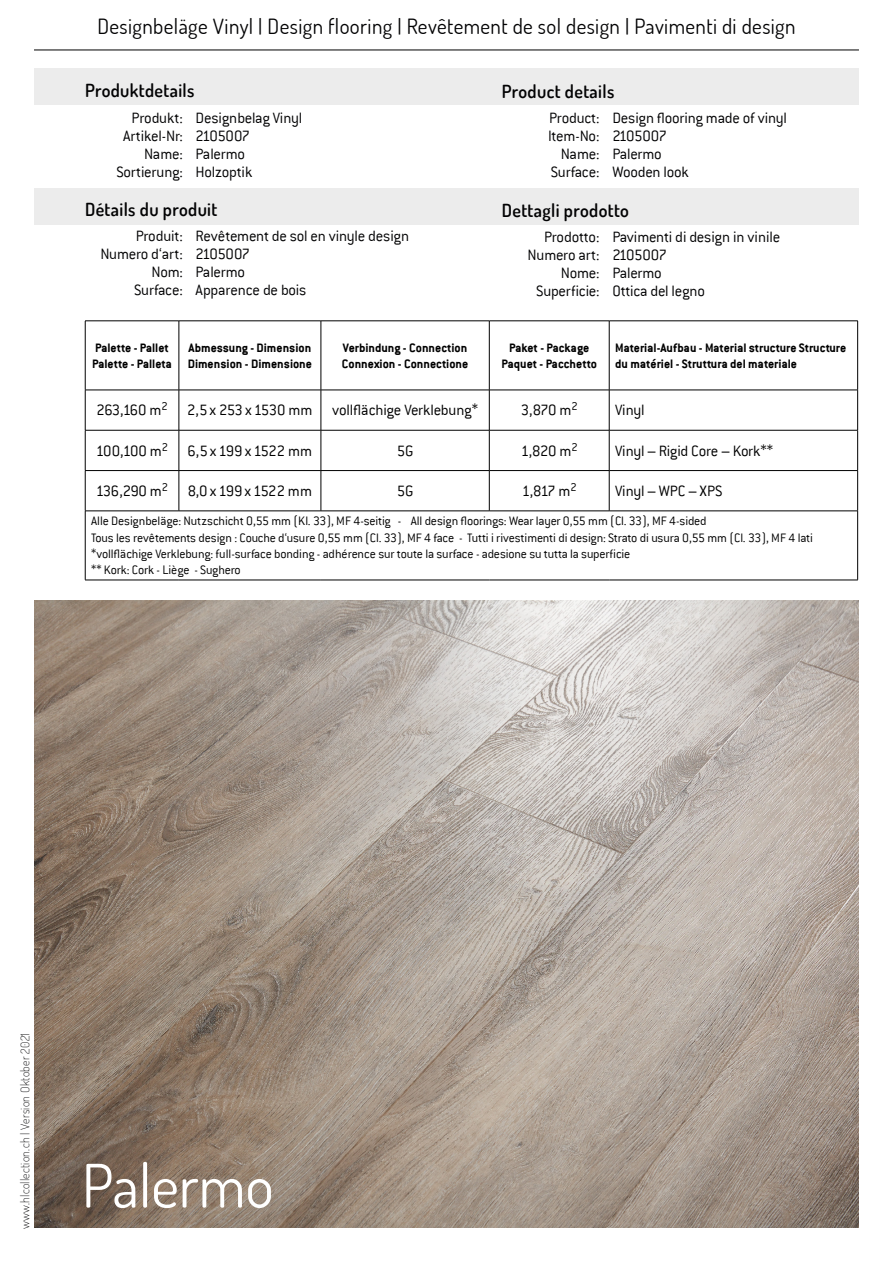
<style>
.page{position:relative;width:893px;height:1263px;background:#fff}
.page>*{position:absolute;margin:0;border:0;box-sizing:border-box;transform-origin:0 0}
.t1{font:60px "Dosis";color:#fff}
.t2{font:21px "Dosis";letter-spacing:.02em;color:#020203}
.t3{font:600 18px "Dosis";letter-spacing:.02em;color:#020203}
.t4{font:300 16.5px "Conduit ITC";letter-spacing:-.015em;color:#020203}
.t5{font:300 16.5px "Conduit ITC";letter-spacing:-.015em;color:#000}
.t6{font:300 13.5px "Conduit ITC";letter-spacing:-.015em;color:#000}
.t7{font:700 13.5px/16.2px "Conduit ITC";color:#000}
.t8{font:200 12px "Dosis";letter-spacing:.02em;color:#020203}
</style>
<div class="page">
<img style="left:34px;top:601px;width:825px;height:627px">
<div style="left:34px;top:68px;width:825px;height:36px;background:#ececec"></div>
<hr style="left:34px;top:50px;width:825px;height:1px;background:#000">
<div style="left:34px;top:188px;width:825px;height:36px;background:#ececec"></div>
<hr style="left:179px;top:321px;width:1px;height:69px;background:#000">
<hr style="left:179px;top:390px;width:1px;height:40px;background:#000">
<hr style="left:179px;top:430px;width:1px;height:40px;background:#000">
<hr style="left:179px;top:471px;width:1px;height:40px;background:#000">
<hr style="left:321px;top:321px;width:1px;height:69px;background:#000">
<hr style="left:321px;top:390px;width:1px;height:40px;background:#000">
<hr style="left:321px;top:430px;width:1px;height:40px;background:#000">
<hr style="left:321px;top:471px;width:1px;height:40px;background:#000">
<hr style="left:489px;top:321px;width:1px;height:69px;background:#000">
<hr style="left:489px;top:390px;width:1px;height:40px;background:#000">
<hr style="left:489px;top:430px;width:1px;height:40px;background:#000">
<hr style="left:489px;top:471px;width:1px;height:40px;background:#000">
<hr style="left:609px;top:321px;width:1px;height:69px;background:#000">
<hr style="left:609px;top:390px;width:1px;height:40px;background:#000">
<hr style="left:609px;top:430px;width:1px;height:40px;background:#000">
<hr style="left:609px;top:471px;width:1px;height:40px;background:#000">
<hr style="left:85px;top:321px;width:94px;height:1px;background:#000">
<hr style="left:85px;top:321px;width:1px;height:69px;background:#000">
<hr style="left:179px;top:321px;width:142px;height:1px;background:#000">
<hr style="left:321px;top:321px;width:168px;height:1px;background:#000">
<hr style="left:489px;top:321px;width:120px;height:1px;background:#000">
<hr style="left:609px;top:321px;width:249px;height:1px;background:#000">
<hr style="left:857px;top:321px;width:1px;height:69px;background:#000">
<hr style="left:85px;top:390px;width:94px;height:1px;background:#000">
<hr style="left:179px;top:390px;width:142px;height:1px;background:#000">
<hr style="left:321px;top:390px;width:168px;height:1px;background:#000">
<hr style="left:489px;top:390px;width:120px;height:1px;background:#000">
<hr style="left:609px;top:390px;width:249px;height:1px;background:#000">
<hr style="left:85px;top:390px;width:1px;height:40px;background:#000">
<hr style="left:857px;top:390px;width:1px;height:40px;background:#000">
<hr style="left:85px;top:430px;width:94px;height:1px;background:#000">
<hr style="left:85px;top:430px;width:1px;height:40px;background:#000">
<hr style="left:179px;top:430px;width:142px;height:1px;background:#000">
<hr style="left:321px;top:430px;width:168px;height:1px;background:#000">
<hr style="left:489px;top:430px;width:120px;height:1px;background:#000">
<hr style="left:609px;top:430px;width:249px;height:1px;background:#000">
<hr style="left:857px;top:430px;width:1px;height:40px;background:#000">
<hr style="left:85px;top:470px;width:94px;height:1px;background:#000">
<hr style="left:85px;top:471px;width:1px;height:40px;background:#000">
<hr style="left:179px;top:470px;width:142px;height:1px;background:#000">
<hr style="left:321px;top:470px;width:168px;height:1px;background:#000">
<hr style="left:489px;top:470px;width:120px;height:1px;background:#000">
<hr style="left:609px;top:470px;width:249px;height:1px;background:#000">
<hr style="left:857px;top:471px;width:1px;height:40px;background:#000">
<hr style="left:85px;top:511px;width:94px;height:1px;background:#000">
<hr style="left:85px;top:511px;width:1px;height:69px;background:#000">
<hr style="left:179px;top:511px;width:142px;height:1px;background:#000">
<hr style="left:321px;top:511px;width:168px;height:1px;background:#000">
<hr style="left:489px;top:511px;width:120px;height:1px;background:#000">
<hr style="left:609px;top:511px;width:249px;height:1px;background:#000">
<hr style="left:857px;top:511px;width:1px;height:69px;background:#000">
<hr style="left:85px;top:580px;width:94px;height:1px;background:#000">
<hr style="left:179px;top:580px;width:142px;height:1px;background:#000">
<hr style="left:321px;top:580px;width:168px;height:1px;background:#000">
<hr style="left:489px;top:580px;width:120px;height:1px;background:#000">
<hr style="left:609px;top:580px;width:249px;height:1px;background:#000">
<p class="t2" style="left:97px;top:13px;width:700px">Designbeläge Vinyl | Design flooring | Revêtement de sol design | Pavimenti di design</p>
<p class="t3" style="left:85px;top:79px;width:111px">Produktdetails</p>
<p class="t4" style="left:132px;top:109px;width:172px">Produkt: Designbelag Vinyl</p>
<p class="t4" style="left:123px;top:127px;width:128px">Artikel-Nr: 2105007</p>
<p class="t4" style="left:144px;top:145px;width:102px">Name: Palermo</p>
<p class="t4" style="left:116px;top:163px;width:138px">Sortierung: Holzoptik</p>
<p class="t3" style="left:502px;top:79px;width:114px">Product details</p>
<p class="t4" style="left:549px;top:108px;width:239px">Product: Design flooring made of vinyl</p>
<p class="t4" style="left:548px;top:126px;width:120px">Item-No: 2105007</p>
<p class="t4" style="left:561px;top:144px;width:102px">Name: Palermo</p>
<p class="t4" style="left:551px;top:162px;width:140px">Surface: Wooden look</p>
<p class="t3" style="left:85px;top:198px;width:134px">Détails du produit</p>
<p class="t3" style="left:502px;top:199px;width:129px">Dettagli prodotto</p>
<p class="t4" style="left:136px;top:227px;width:275px">Produit: Revêtement de sol en vinyle design</p>
<p class="t4" style="left:100px;top:245px;width:151px">Numero d‘art: 2105007</p>
<p class="t4" style="left:152px;top:263px;width:95px">Nom: Palermo</p>
<p class="t4" style="left:134px;top:281px;width:174px">Surface: Apparence de bois</p>
<p class="t4" style="left:544px;top:228px;width:238px">Prodotto: Pavimenti di design in vinile</p>
<p class="t4" style="left:528px;top:246px;width:141px">Numero art: 2105007</p>
<p class="t4" style="left:561px;top:264px;width:102px">Nome: Palermo</p>
<p class="t4" style="left:536px;top:282px;width:170px">Superficie: Ottica del legno</p>
<p class="t7" style="left:95px;top:339px;width:75px">Palette - Pallet</p>
<p class="t7" style="left:92px;top:355px;width:81px">Palette - Palleta</p>
<p class="t7" style="left:188px;top:339px;width:124px">Abmessung - Dimension</p>
<p class="t7" style="left:188px;top:355px;width:126px">Dimension - Dimensione</p>
<p class="t7" style="left:343px;top:339px;width:126px">Verbindung - Connection</p>
<p class="t7" style="left:342px;top:355px;width:128px">Connexion - Connectione</p>
<p class="t7" style="left:509px;top:339px;width:82px">Paket - Package</p>
<p class="t7" style="left:502px;top:355px;width:97px">Paquet - Pacchetto</p>
<p class="t7" style="left:615px;top:339px;width:233px">Material-Aufbau - Material structure Structure du matériel - Struttura del materiale</p>
<p class="t5" style="left:96px;top:401px;width:73px">263,160 m<sup>2</sup></p>
<p class="t5" style="left:187px;top:401px;width:127px">2,5x 253x1530 mm</p>
<p class="t5" style="left:332px;top:401px;width:147px">vollflächige Verklebung*</p>
<p class="t5" style="left:521px;top:401px;width:58px">3,870 m<sup>2</sup></p>
<p class="t5" style="left:615px;top:401px;width:31px">Vinyl</p>
<p class="t5" style="left:96px;top:441px;width:74px">100,100 m<sup>2</sup></p>
<p class="t5" style="left:188px;top:441px;width:126px">6,5x199x1522 mm</p>
<p class="t5" style="left:397px;top:441px;width:18px">5G</p>
<p class="t5" style="left:521px;top:441px;width:58px">1,820 m<sup>2</sup></p>
<p class="t5" style="left:615px;top:441px;width:160px">Vinyl – Rigid Core – Kork**</p>
<p class="t5" style="left:96px;top:482px;width:74px">136,290 m<sup>2</sup></p>
<p class="t5" style="left:188px;top:482px;width:126px">8,0x199x1522 mm</p>
<p class="t5" style="left:397px;top:482px;width:18px">5G</p>
<p class="t5" style="left:522px;top:482px;width:57px">1,817 m<sup>2</sup></p>
<p class="t5" style="left:615px;top:482px;width:109px">Vinyl – WPC – XPS</p>
<p class="t6" style="left:91px;top:514px;width:617px">Alle Designbeläge: Nutzschicht 0,55 mm (Kl. 33), MF 4-seitig - All design floorings: Wear layer 0,55 mm (Cl. 33), MF 4-sided</p>
<p class="t6" style="left:91px;top:530px;width:723px">Tous les revêtements design : Couche d‘usure 0,55 mm (Cl. 33), MF 4 face - Tutti i rivestimenti di design: Strato di usura 0,55 mm (Cl. 33), MF 4 lati</p>
<p class="t6" style="left:91px;top:546px;width:541px">*vollflächige Verklebung: full-surface bonding - adhérence sur toute la surface - adesione su tutta la superficie</p>
<p class="t6" style="left:91px;top:562px;width:151px">** Kork: Cork - Liège - Sughero</p>
<p class="t8" style="left:17px;top:1229px;width:197px;rotate:-90deg">www.hlcollection.ch | Version Oktober 2021</p>
<p class="t1" style="left:82px;top:1146px;width:193px">Palermo</p>
</div>
